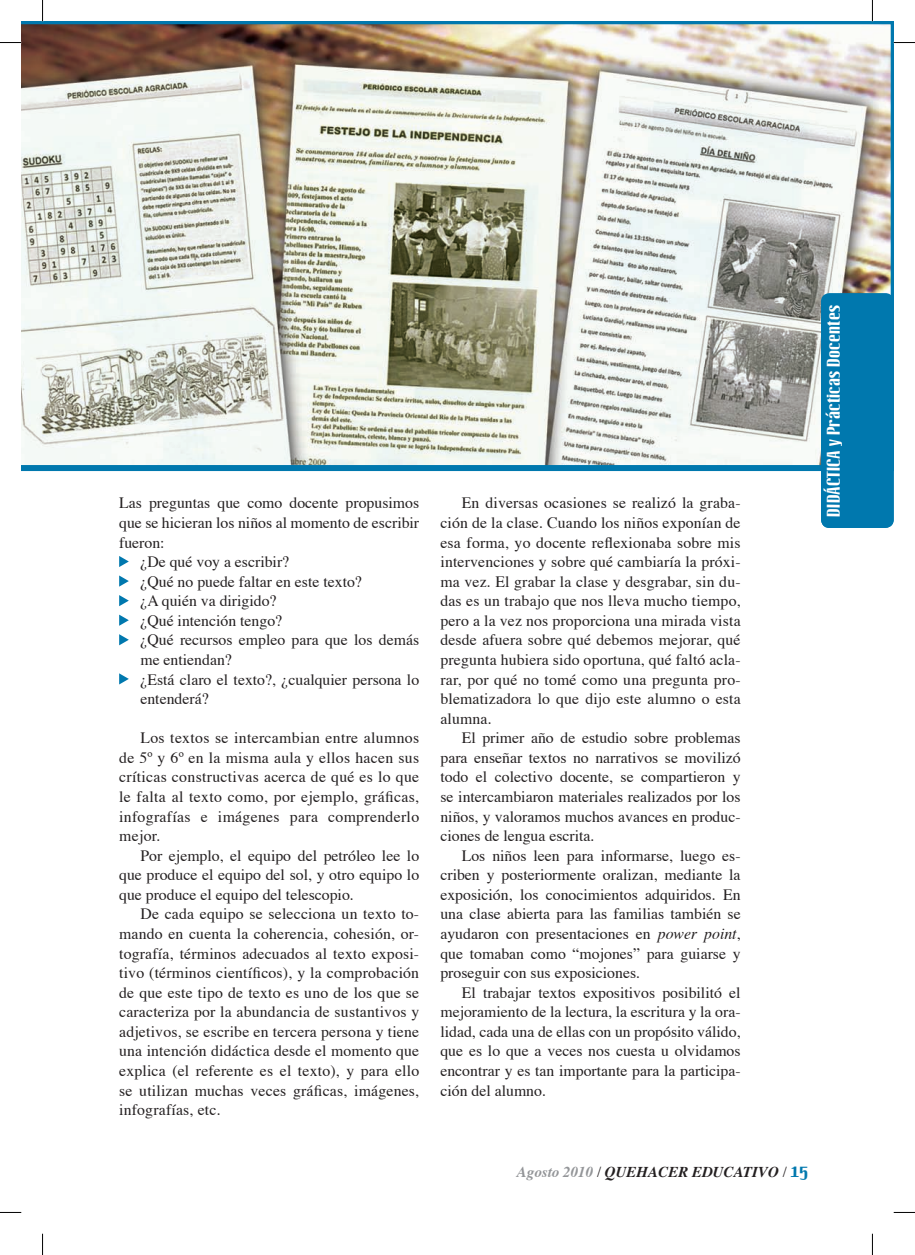
<style>
.page{position:relative;width:915px;height:1255px;background:#fff}
.page>*{position:absolute;margin:0;border:0;box-sizing:border-box;transform-origin:0 0}
.t1{font:700 18px "Linotype Octane";color:#fff}
.t2{font:15.75px/19.5px "Times";color:#231f20;text-align:justify}
.t3{font:italic 700 15px "Times";color:#231f20}
.s1{font-style:italic}
.s2{color:#939598}
.s3{font-weight:400;font-style:normal}
.s4{font-family:"Linotype Octane";font-style:normal;font-size:18px;color:#0078ae}
</style>
<div class="page">
<img style="left:21px;top:21px;width:872px;height:450px">
<svg style="left:119px;top:556px;width:10px;height:11px"></svg>
<svg style="left:119px;top:575px;width:10px;height:11px"></svg>
<svg style="left:119px;top:595px;width:10px;height:11px"></svg>
<svg style="left:119px;top:614px;width:10px;height:11px"></svg>
<svg style="left:119px;top:634px;width:10px;height:11px"></svg>
<svg style="left:119px;top:673px;width:10px;height:11px"></svg>
<div style="left:820px;top:293px;width:73px;height:235px;background:#0078ae;border-radius:9px"></div>
<svg style="left:0;top:42px;width:21px;height:1px"></svg>
<svg style="left:893px;top:42px;width:21px;height:1px"></svg>
<svg style="left:0;top:1212px;width:21px;height:1px"></svg>
<svg style="left:893px;top:1212px;width:21px;height:1px"></svg>
<svg style="left:42px;top:0;width:1px;height:21px"></svg>
<svg style="left:42px;top:1233px;width:1px;height:21px"></svg>
<svg style="left:871px;top:0;width:1px;height:21px"></svg>
<svg style="left:871px;top:1234px;width:1px;height:20px"></svg>
<p class="t2" style="left:119px;top:494px;width:301px">Las preguntas que como docente propusimos</p>
<p class="t2" style="left:119px;top:514px;width:301px">que se hicieran los niños al momento de escribir</p>
<p class="t2" style="left:119px;top:534px;width:47px">fueron:</p>
<p class="t2" style="left:140px;top:553px;width:150px">¿De qué voy a escribir?</p>
<p class="t2" style="left:140px;top:573px;width:223px">¿Qué no puede faltar en este texto?</p>
<p class="t2" style="left:140px;top:592px;width:138px">¿A quién va dirigido?</p>
<p class="t2" style="left:140px;top:612px;width:143px">¿Qué intención tengo?</p>
<p class="t2" style="left:140px;top:631px;width:280px">¿Qué recursos empleo para que los demás</p>
<p class="t2" style="left:140px;top:651px;width:93px">me entiendan?</p>
<p class="t2" style="left:140px;top:670px;width:280px">¿Está claro el texto?, ¿cualquier persona lo</p>
<p class="t2" style="left:140px;top:690px;width:70px">entenderá?</p>
<p class="t2" style="left:119px;top:729px;width:301px;text-indent:21px">Los textos se intercambian entre alumnos de 5º y 6º en la misma aula y ellos hacen sus críticas constructivas acerca de qué es lo que le falta al texto como, por ejemplo, gráficas, infografías e imágenes para comprenderlo mejor.</p>
<p class="t2" style="left:119px;top:847px;width:301px;text-indent:21px">Por ejemplo, el equipo del petróleo lee lo que produce el equipo del sol, y otro equipo lo que produce el equipo del telescopio.</p>
<p class="t2" style="left:119px;top:905px;width:301px;text-indent:21px">De cada equipo se selecciona un texto to&shy;mando en cuenta la coherencia, cohesión, or&shy;tografía, términos adecuados al texto exposi&shy;tivo (términos científicos), y la comprobación de que este tipo de texto es uno de los que se caracteriza por la abundancia de sustantivos y adjetivos, se escribe en tercera persona y tiene una intención didáctica desde el momento que explica (el referente es el texto), y para ello se utilizan muchas veces gráficas, imágenes, infografías, etc.</p>
<p class="t2" style="left:440px;top:494px;width:301px;text-indent:21px">En diversas ocasiones se realizó la graba&shy;ción de la clase. Cuando los niños exponían de esa forma, yo docente reflexionaba sobre mis intervenciones y sobre qué cambiaría la próxi&shy;ma vez. El grabar la clase y desgrabar, sin du&shy;das es un trabajo que nos lleva mucho tiempo, pero a la vez nos proporciona una mirada vista desde afuera sobre qué debemos mejorar, qué pregunta hubiera sido oportuna, qué faltó acla&shy;rar, por qué no tomé como una pregunta pro&shy;blematizadora lo que dijo este alumno o esta alumna.</p>
<p class="t2" style="left:440px;top:729px;width:301px;text-indent:21px">El primer año de estudio sobre problemas para enseñar textos no narrativos se movilizó todo el colectivo docente, se compartieron y se intercambiaron materiales realizados por los niños, y valoramos muchos avances en produc&shy;ciones de lengua escrita.</p>
<p class="t2" style="left:440px;top:847px;width:301px;text-indent:21px">Los niños leen para informarse, luego es&shy;criben y posteriormente oralizan, mediante la exposición, los conocimientos adquiridos. En una clase abierta para las familias también se ayudaron con presentaciones en <span class="s1">power point</span>, que tomaban como “mojones” para guiarse y proseguir con sus exposiciones.</p>
<p class="t2" style="left:440px;top:984px;width:301px;text-indent:21px">El trabajar textos expositivos posibilitó el mejoramiento de la lectura, la escritura y la ora&shy;lidad, cada una de ellas con un propósito válido, que es lo que a veces nos cuesta u olvidamos encontrar y es tan importante para la participa&shy;ción del alumno.</p>
<p class="t1" style="left:825px;top:516px;width:213px;rotate:-90deg">DIDÁCTICA y Prácticas Docentes</p>
<p class="t3" style="left:516px;top:1165px;width:293px"><span class="s2">Agosto 2010</span> <span class="s3">/</span> QUEHACER EDUCATIVO <span class="s3">/</span> <span class="s4">15</span></p>
</div>
